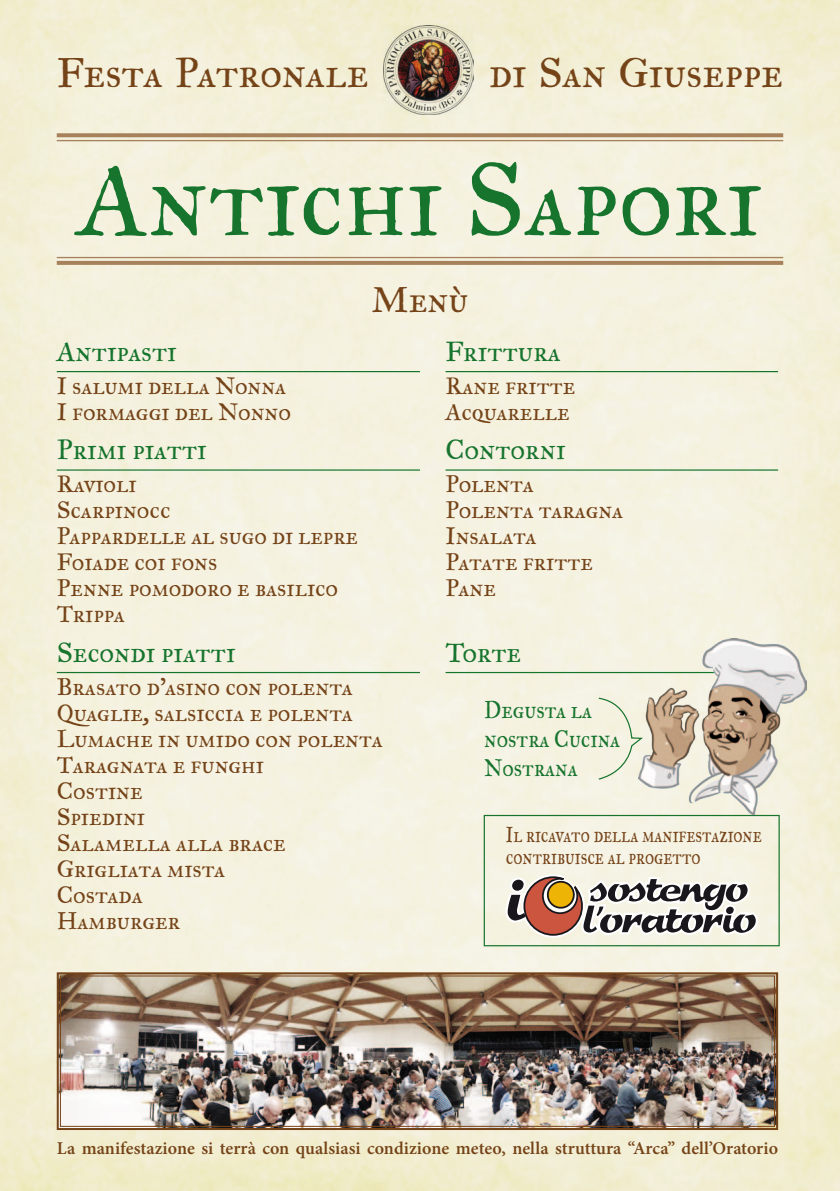
<style>
.page{position:relative;width:840px;height:1191px;background:#fff}
.page>*{position:absolute;margin:0;border:0;box-sizing:border-box;transform-origin:0 0}
.t1{font:104px "IM FELL Great Primer SC";color:#16742d}
.t2{font:42px "IM FELL Great Primer SC";letter-spacing:-.005em;color:#754318}
.t3{font:36px "IM FELL Great Primer SC";color:#754318}
.t4{font:28px "IM FELL Great Primer SC";color:#16742d}
.t5{font:24.2px/29px "IM FELL Great Primer SC";color:#16742d;scale:.9 1}
.t6{font:24px/26px "IM FELL Great Primer SC";color:#754318}
.t7{font:21.8px/22px "IM FELL Great Primer SC";color:#754318;scale:.8 1}
.t8{font:600 18px "Minion Pro";letter-spacing:.005em;color:#754318}
</style>
<div class="page">
<img style="left:0;top:0;width:839px;height:1191px">
<img style="left:383px;top:25px;width:90px;height:90px">
<svg style="left:57px;top:133px;width:725px;height:4px;background:#ab8863"></svg>
<hr style="left:57px;top:140px;width:725px;height:1px;background:#a6815b">
<svg style="left:57px;top:261px;width:725px;height:4px;background:#a8845e"></svg>
<hr style="left:57px;top:257px;width:725px;height:1px;background:#a6815b">
<hr style="left:57px;top:371px;width:363px;height:1px;background:#16742d">
<hr style="left:57px;top:469px;width:363px;height:1px;background:#16742d">
<hr style="left:57px;top:672px;width:363px;height:1px;background:#16742d">
<hr style="left:445px;top:371px;width:332px;height:1px;background:#16742d">
<hr style="left:445px;top:469px;width:332px;height:1px;background:#16742d">
<hr style="left:445px;top:672px;width:332px;height:1px;background:#16742d">
<svg style="left:504px;top:873px;width:254px;height:65px"></svg>
<div style="left:483px;top:815px;width:296px;height:131px;border:1px solid #16742d"></div>
<img style="left:638px;top:638px;width:167px;height:177px">
<svg style="left:597px;top:697px;width:47px;height:83px;background:#ebecd9"></svg>
<img style="left:56px;top:971px;width:722px;height:160px">
<div style="left:60px;top:975px;width:714px;height:151px;border:1px solid #754318"></div>
<h2 class="t2" style="left:57px;top:48px;width:313px">Festa Patronale</h2>
<h2 class="t2" style="left:488px;top:48px;width:295px">di San Giuseppe</h2>
<h1 class="t1" style="left:78px;top:136px;width:685px">Antichi Sapori</h1>
<h3 class="t3" style="left:371px;top:278px;width:98px">Menù</h3>
<p class="t4" style="left:57px;top:334px;width:121px">Antipasti</p>
<p class="t6" style="left:57px;top:372px;width:236px">I salumi della Nonna<br>I formaggi del Nonno</p>
<p class="t4" style="left:57px;top:433px;width:151px">Primi piatti</p>
<p class="t6" style="left:57px;top:471px;width:302px">Ravioli<br>Scarpinocc<br>Pappardelle al sugo di lepre<br>Foiade coi fons<br>Penne pomodoro e basilico<br>Trippa</p>
<p class="t4" style="left:57px;top:635px;width:180px">Secondi piatti</p>
<p class="t6" style="left:57px;top:673px;width:327px">Brasato d’asino con polenta<br>Quaglie, salsiccia e polenta<br>Lumache in umido con polenta<br>Taragnata e funghi<br>Costine<br>Spiedini<br>Salamella alla brace<br>Grigliata mista<br>Costada<br>Hamburger</p>
<p class="t4" style="left:445px;top:334px;width:117px">Frittura</p>
<p class="t6" style="left:445px;top:372px;width:131px">Rane fritte<br>Acquarelle</p>
<p class="t4" style="left:445px;top:433px;width:121px">Contorni</p>
<p class="t6" style="left:445px;top:471px;width:179px">Polenta<br>Polenta taragna<br>Insalata<br>Patate fritte<br>Pane</p>
<p class="t4" style="left:445px;top:635px;width:77px">Torte</p>
<p class="t5" style="left:484px;top:695px;width:152px">Degusta la nostra Cucina<br>Nostrana</p>
<p class="t7" style="left:505px;top:824px;width:321px">Il ricavato della manifestazione contribuisce al progetto</p>
<p class="t8" style="left:57px;top:1136px;width:722px">La manifestazione si terrà con qualsiasi condizione meteo, nella struttura “Arca” dell’Oratorio</p>
</div>
